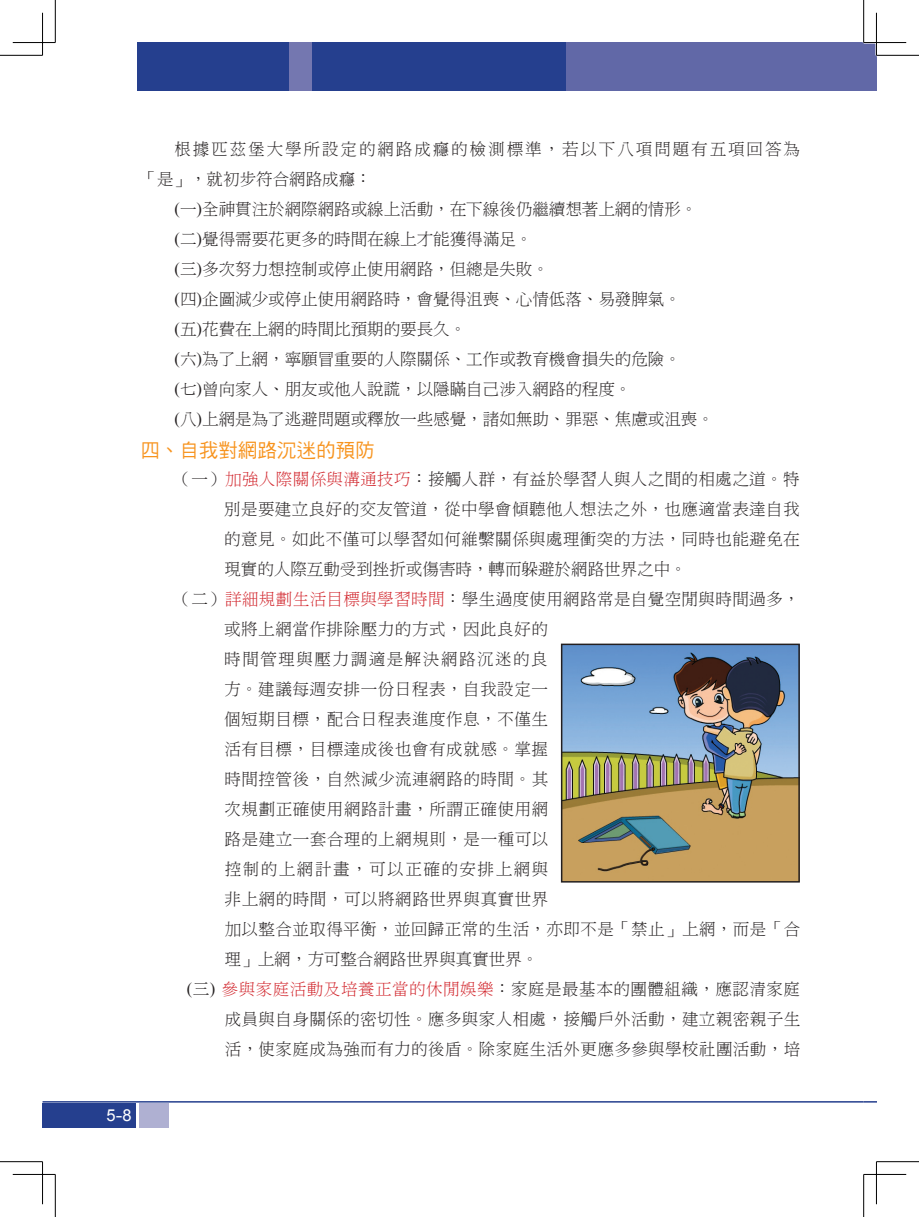
<style>
.page{position:relative;width:919px;height:1217px;background:#fff}
.page>*{position:absolute;margin:0;border:0;box-sizing:border-box;transform-origin:0 0}
.t1{font:19.5px "DF Hei Md HK BF";color:#f7931d}
.t2{font:16.5px "DF Ming Lt HK BF";letter-spacing:.025em;color:#231f20}
.t3{font:16.5px "DF Ming Lt HK BF";color:#231f20}
.t4{font:16.5px "DF Ming Lt HK BF";letter-spacing:.095em;color:#231f20}
.t5{font:16.5px "DF Ming Lt HK BF";letter-spacing:.12em;color:#231f20}
.t6{font:16.5px "Arial";color:#fff}
.s1{font-family:"Times New Roman"}
.s2{color:#d1232a}
</style>
<div class="page">
<div style="left:43px;top:1102px;width:93px;height:25px;background:#253f8e"></div>
<div style="left:140px;top:1102px;width:29px;height:25px;background:#afb0d2"></div>
<hr style="left:43px;top:1100px;width:820px;height:2px;background:#253f8e">
<div style="left:137px;top:43px;width:726px;height:48px;background:#253f8e"></div>
<div style="left:289px;top:43px;width:574px;height:48px;background:#7477b0"></div>
<div style="left:312px;top:43px;width:551px;height:48px;background:#253f8e"></div>
<div style="left:566px;top:43px;width:297px;height:48px;background:#6168a7"></div>
<svg style="left:863px;top:1101px;width:13px;height:1px"></svg>
<div style="left:863px;top:43px;width:13px;height:48px;background:#6168a7"></div>
<img style="left:564px;top:646px;width:232px;height:233px">
<div style="left:561px;top:643px;width:238px;height:239px;border:2px solid #231f20"></div>
<hr style="left:863px;top:41px;width:43px;height:3px;background:#fff">
<hr style="left:875px;top:13px;width:2px;height:42px;background:#fff">
<hr style="left:0;top:55px;width:43px;height:1px;background:#000">
<hr style="left:876px;top:55px;width:42px;height:1px;background:#000">
<hr style="left:0;top:1161px;width:43px;height:1px;background:#000">
<hr style="left:876px;top:1161px;width:42px;height:1px;background:#000">
<hr style="left:55px;top:0;width:1px;height:43px;background:#000">
<hr style="left:55px;top:1174px;width:1px;height:42px;background:#000">
<hr style="left:863px;top:0;width:1px;height:43px;background:#000">
<hr style="left:863px;top:1174px;width:1px;height:42px;background:#000">
<hr style="left:13px;top:42px;width:42px;height:1px;background:#000">
<hr style="left:863px;top:42px;width:43px;height:1px;background:#000">
<hr style="left:13px;top:1173px;width:42px;height:1px;background:#000">
<hr style="left:863px;top:1173px;width:43px;height:1px;background:#000">
<hr style="left:42px;top:13px;width:1px;height:42px;background:#000">
<hr style="left:42px;top:1161px;width:1px;height:42px;background:#000">
<hr style="left:876px;top:13px;width:1px;height:42px;background:#000">
<hr style="left:876px;top:1161px;width:1px;height:42px;background:#000">
<p class="t5" style="left:174px;top:140px;width:627px">根據匹茲堡大學所設定的網路成癮的檢測標準，若以下八項問題有五項回答為</p>
<p class="t3" style="left:141px;top:170px;width:232px">「是」，就初步符合網路成癮：</p>
<p class="t3" style="left:175px;top:200px;width:524px"><span class="s1">(</span>一<span class="s1">)</span>全神貫注於網際網路或線上活動，在下線後仍繼續想著上網的情形。</p>
<p class="t3" style="left:175px;top:230px;width:359px"><span class="s1">(</span>二<span class="s1">)</span>覺得需要花更多的時間在線上才能獲得滿足。</p>
<p class="t3" style="left:175px;top:260px;width:375px"><span class="s1">(</span>三<span class="s1">)</span>多次努力想控制或停止使用網路，但總是失敗。</p>
<p class="t3" style="left:175px;top:290px;width:507px"><span class="s1">(</span>四<span class="s1">)</span>企圖減少或停止使用網路時，會覺得沮喪、心情低落、易發脾氣。</p>
<p class="t3" style="left:175px;top:320px;width:293px"><span class="s1">(</span>五<span class="s1">)</span>花費在上網的時間比預期的要長久。</p>
<p class="t3" style="left:175px;top:350px;width:507px"><span class="s1">(</span>六<span class="s1">)</span>為了上網，寧願冒重要的人際關係、工作或教育機會損失的危險。</p>
<p class="t3" style="left:175px;top:380px;width:458px"><span class="s1">(</span>七<span class="s1">)</span>曾向家人、朋友或他人說謊，以隱瞞自己涉入網路的程度。</p>
<p class="t3" style="left:175px;top:410px;width:540px"><span class="s1">(</span>八<span class="s1">)</span>上網是為了逃避問題或釋放一些感覺，諸如無助、罪惡、焦慮或沮喪。</p>
<p class="t1" style="left:140px;top:440px;width:236px">四、自我對網路沉迷的預防</p>
<p class="t2" style="left:174px;top:470px;width:626px">（一）<span class="s2">加強人際關係與溝通技巧</span>：接觸人群，有益於學習人與人之間的相處之道。特</p>
<p class="t2" style="left:224px;top:500px;width:577px">別是要建立良好的交友管道，從中學會傾聽他人想法之外，也應適當表達自我</p>
<p class="t2" style="left:224px;top:530px;width:577px">的意見。如此不僅可以學習如何維繫關係與處理衝突的方法，同時也能避免在</p>
<p class="t3" style="left:224px;top:560px;width:464px">現實的人際互動受到挫折或傷害時，轉而躲避於網路世界之中。</p>
<p class="t2" style="left:174px;top:590px;width:626px">（二）<span class="s2">詳細規劃生活目標與學習時間</span>：學生過度使用網路常是自覺空閒與時間過多，</p>
<p class="t2" style="left:224px;top:620px;width:325px">或將上網當作排除壓力的方式，因此良好的</p>
<p class="t4" style="left:224px;top:650px;width:325px">時間管理與壓力調適是解決網路沉迷的良</p>
<p class="t2" style="left:224px;top:680px;width:325px">方。建議每週安排一份日程表，自我設定一</p>
<p class="t2" style="left:224px;top:710px;width:325px">個短期目標，配合日程表進度作息，不僅生</p>
<p class="t2" style="left:224px;top:740px;width:325px">活有目標，目標達成後也會有成就感。掌握</p>
<p class="t2" style="left:224px;top:770px;width:325px">時間控管後，自然減少流連網路的時間。其</p>
<p class="t2" style="left:224px;top:800px;width:325px">次規劃正確使用網路計畫，所謂正確使用網</p>
<p class="t2" style="left:224px;top:830px;width:325px">路是建立一套合理的上網規則，是一種可以</p>
<p class="t4" style="left:225px;top:860px;width:325px">控制的上網計畫，可以正確的安排上網與</p>
<p class="t2" style="left:224px;top:890px;width:325px">非上網的時間，可以將網路世界與真實世界</p>
<p class="t2" style="left:225px;top:920px;width:577px">加以整合並取得平衡，並回歸正常的生活，亦即不是「禁止」上網，而是「合</p>
<p class="t3" style="left:225px;top:950px;width:315px">理」上網，方可整合網路世界與真實世界。</p>
<p class="t2" style="left:187px;top:980px;width:614px"><span class="s1">(</span>三<span class="s1">)</span> <span class="s2">參與家庭活動及培養正當的休閒娛樂</span>：家庭是最基本的團體組織，應認清家庭</p>
<p class="t2" style="left:225px;top:1010px;width:577px">成員與自身關係的密切性。應多與家人相處，接觸戶外活動，建立親密親子生</p>
<p class="t2" style="left:225px;top:1040px;width:577px">活，使家庭成為強而有力的後盾。除家庭生活外更應多參與學校社團活動，培</p>
<p class="t6" style="left:107px;top:1103px;width:26px">5-8</p>
</div>
